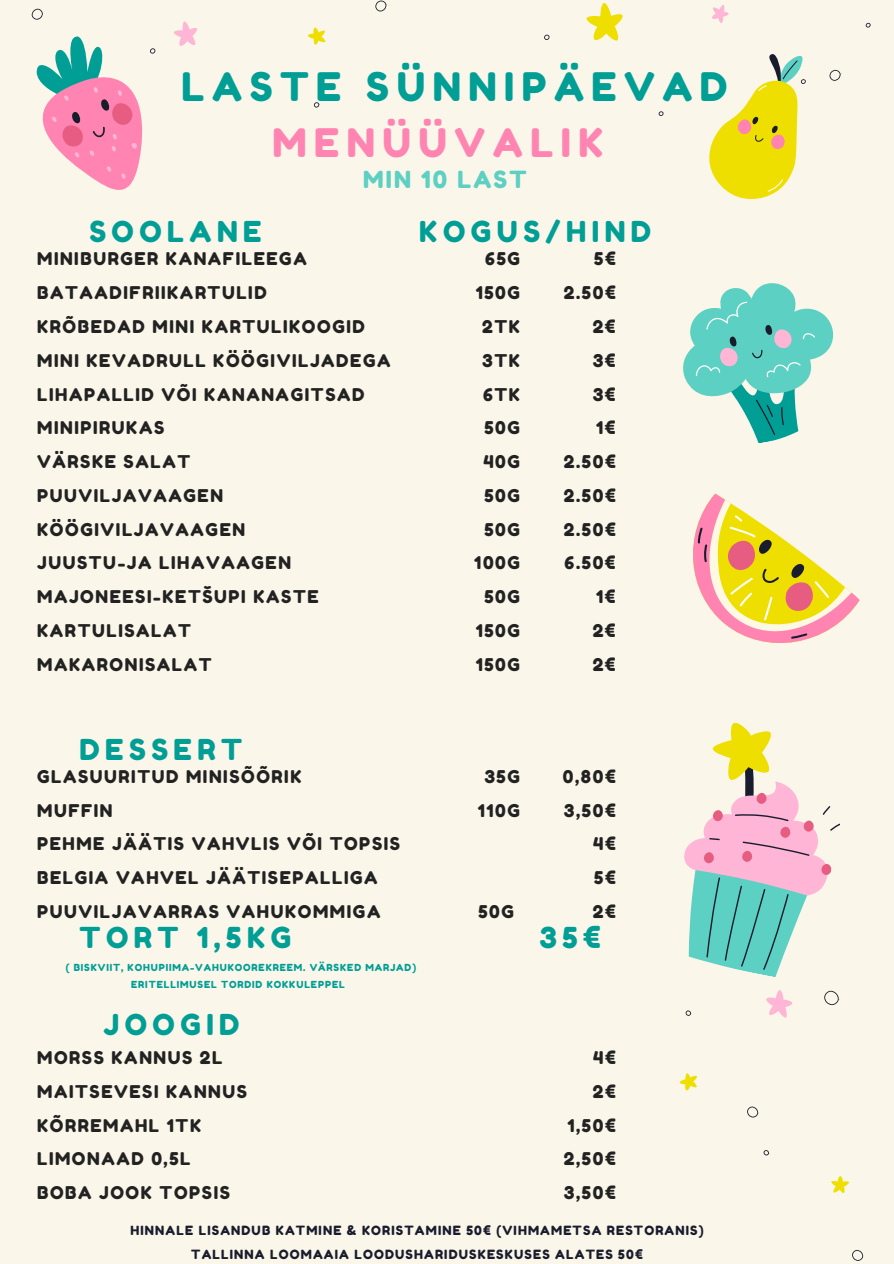
<style>
.page{position:relative;width:894px;height:1264px;background:#fff}
.page>*{position:absolute;margin:0;border:0;box-sizing:border-box;transform-origin:0 0}
.t1{font:39.3px "Fredoka One";letter-spacing:.19em;color:#019e96}
.t2{font:39.3px "Fredoka One";letter-spacing:.19em;color:#ff84b2}
.t3{font:28.8px "Fredoka One";letter-spacing:.19em;color:#019e96}
.t4{font:23.55px "Fredoka One";letter-spacing:.09em;color:#5cd0c2}
.t5{font:17.55px/33.8px "Fredoka One";letter-spacing:.09em;color:#222;text-align:right}
.t6{font:12.75px/24.5px "Fredoka One";letter-spacing:.09em;color:#191c2d;text-align:center}
.t7{font:9.75px "Fredoka One";letter-spacing:.09em;color:#019e96}
</style>
<div class="page">
<div style="left:0;top:0;width:893px;height:1263px;background:#faf6e9"></div>
<svg style="left:586px;top:3px;width:37px;height:38px"></svg>
<svg style="left:308px;top:27px;width:17px;height:18px"></svg>
<svg style="left:712px;top:5px;width:16px;height:18px"></svg>
<svg style="left:375px;top:1px;width:11px;height:11px"></svg>
<svg style="left:314px;top:102px;width:5px;height:6px"></svg>
<svg style="left:544px;top:35px;width:5px;height:5px"></svg>
<svg style="left:658px;top:111px;width:5px;height:5px"></svg>
<svg style="left:865px;top:23px;width:5px;height:5px"></svg>
<svg style="left:684px;top:722px;width:156px;height:255px"></svg>
<svg style="left:683px;top:283px;width:151px;height:160px"></svg>
<svg style="left:693px;top:493px;width:165px;height:150px"></svg>
<svg style="left:766px;top:990px;width:26px;height:28px"></svg>
<svg style="left:679px;top:1073px;width:18px;height:17px"></svg>
<svg style="left:831px;top:1176px;width:18px;height:17px"></svg>
<svg style="left:824px;top:990px;width:14px;height:15px"></svg>
<svg style="left:747px;top:1106px;width:11px;height:11px"></svg>
<svg style="left:852px;top:1249px;width:11px;height:11px"></svg>
<svg style="left:685px;top:1010px;width:6px;height:5px"></svg>
<svg style="left:763px;top:1150px;width:5px;height:5px"></svg>
<svg style="left:31px;top:8px;width:166px;height:182px"></svg>
<svg style="left:709px;top:54px;width:131px;height:145px"></svg>
<h1 class="t1" style="left:182px;top:63px;width:547px">LASTE SÜNNIPÄEVAD</h1>
<h1 class="t2" style="left:272px;top:119px;width:332px">MENÜÜVALIK</h1>
<h3 class="t4" style="left:363px;top:165px;width:165px">MIN 10 LAST</h3>
<h2 class="t3" style="left:419px;top:214px;width:233px">KOGUS/HIND</h2>
<h2 class="t5" style="left:563px;top:242px;width:53px">5€<br>2.50€<br>2€<br>3€<br>3€<br>1€<br>2.50€<br>2.50€<br>2.50€<br>6.50€<br>1€<br>2€<br>2€</h2>
<p class="t3" style="left:89px;top:214px;width:174px">SOOLANE</p>
<p class="t5" style="left:37px;top:242px;width:355px;text-align:left">MINIBURGER KANAFILEEGA<br>BATAADIFRIIKARTULID<br>KRÕBEDAD MINI KARTULIKOOGID<br>MINI KEVADRULL KÖÖGIVILJADEGA<br>LIHAPALLID VÕI KANANAGITSAD<br>MINIPIRUKAS<br>VÄRSKE SALAT<br>PUUVILJAVAAGEN<br>KÖÖGIVILJAVAAGEN<br>JUUSTU-JA LIHAVAAGEN<br>MAJONEESI-KETŠUPI KASTE<br>KARTULISALAT<br>MAKARONISALAT</p>
<p class="t5" style="left:474px;top:242px;width:47px">65G<br>150G<br>2TK<br>3TK<br>6TK<br>50G<br>40G<br>50G<br>50G<br>100G<br>50G<br>150G<br>150G</p>
<p class="t3" style="left:79px;top:731px;width:164px">DESSERT</p>
<h4 class="t5" style="left:37px;top:759px;width:364px;text-align:left">GLASUURITUD MINISÕÕRIK<br>MUFFIN<br>PEHME JÄÄTIS VAHVLIS VÕI TOPSIS<br>BELGIA VAHVEL JÄÄTISEPALLIGA<br>PUUVILJAVARRAS VAHUKOMMIGA</h4>
<h4 class="t5" style="left:477px;top:759px;width:44px;text-align:center">35G<br>110G</h4>
<h4 class="t5" style="left:562px;top:759px;width:54px">0,80€<br>3,50€<br>4€<br>5€<br>2€</h4>
<h4 class="t5" style="left:478px;top:894px;width:37px">50G</h4>
<p class="t3" style="left:79px;top:920px;width:213px">TORT 1,5KG</p>
<p class="t3" style="left:539px;top:920px;width:63px">35€</p>
<p class="t7" style="left:66px;top:961px;width:352px">( BISKVIIT, KOHUPIIMA-VAHUKOOREKREEM. VÄRSKED MARJAD)</p>
<h2 class="t7" style="left:131px;top:978px;width:215px">ERITELLIMUSEL TORDID KOKKULEPPEL</h2>
<h4 class="t3" style="left:103px;top:1007px;width:137px">JOOGID</h4>
<h4 class="t5" style="left:37px;top:1040px;width:211px;text-align:left">MORSS KANNUS 2L<br>MAITSEVESI KANNUS<br>KÕRREMAHL 1TK<br>LIMONAAD 0,5L<br>BOBA JOOK TOPSIS</h4>
<h4 class="t5" style="left:563px;top:1040px;width:53px">4€<br>2€<br>1,50€<br>2,50€<br>3,50€</h4>
<h2 class="t6" style="left:130px;top:1217px;width:574px">HINNALE LISANDUB KATMINE &amp; KORISTAMINE 50€ (VIHMAMETSA RESTORANIS)<br>TALLINNA LOOMAAIA LOODUSHARIDUSKESKUSES ALATES 50€</h2>
</div>
